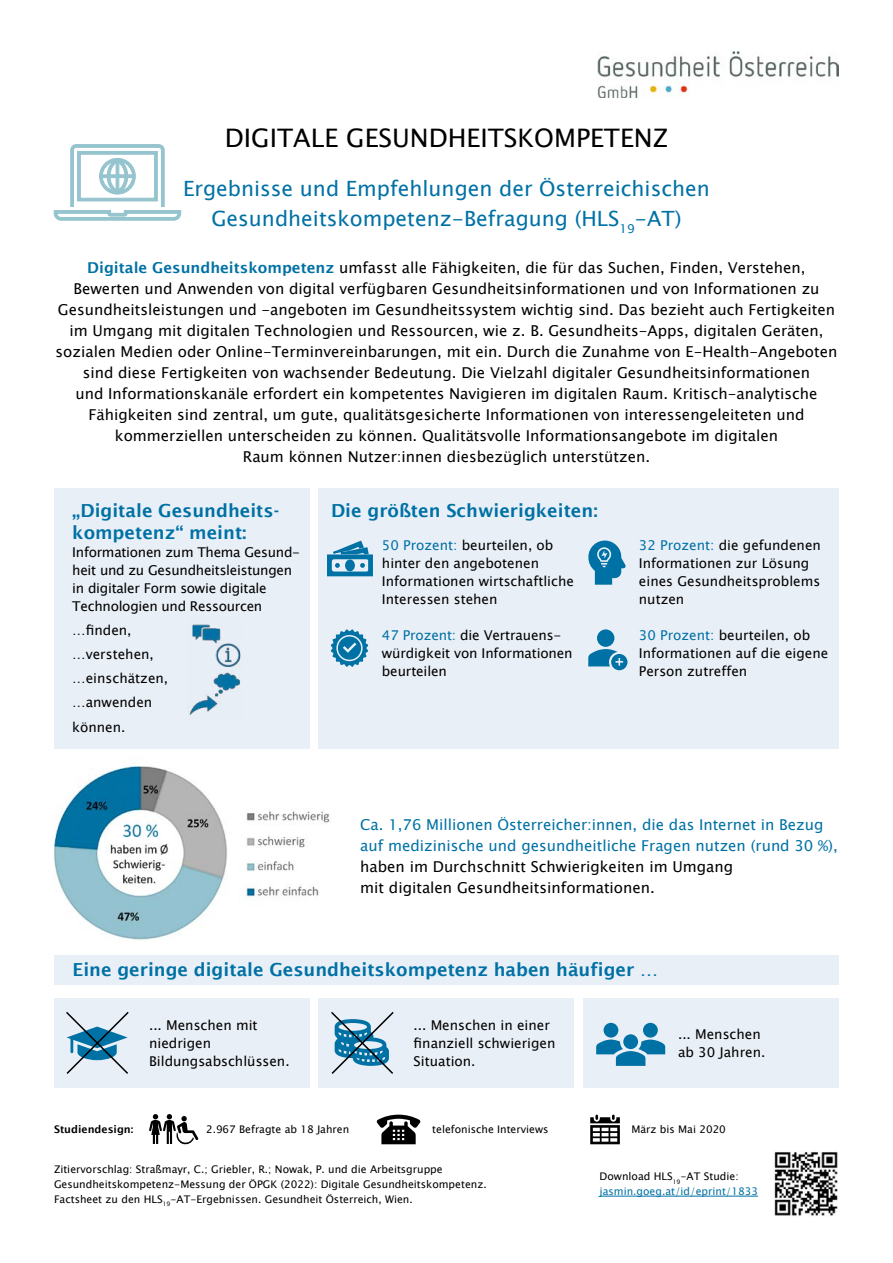
<style>
.page{position:relative;width:893px;height:1263px;background:#fff}
.page>*{position:absolute;margin:0;border:0;box-sizing:border-box;transform-origin:0 0}
.t1{font:25.5px "Lucida Sans Unicode";color:#000}
.t2{font:21px/30px "Lucida Sans Unicode";color:#0071a5;text-align:center}
.t3{font:600 18px/22.5px "Lucida Sans";color:#0071a5}
.t4{font:15px/21px "Lucida Sans Unicode";color:#000;text-align:center}
.t5{font:15px/21px "Lucida Sans Unicode";color:#0071a5}
.t6{font:13.5px/18px "Lucida Sans Unicode";color:#000}
.t7{font:13.5px/18px "Lucida Sans Unicode";letter-spacing:-.02em;color:#000}
.t8{font:10.5px/15px "Lucida Sans Unicode";color:#000}
.t9{font:10.5px "Lucida Sans Unicode";color:#0071a5}
.t10{font:600 10.5px "Lucida Sans";color:#000}
.s1{font-family:"Lucida Sans";font-weight:600;color:#0071a5}
.s2{color:#0071a5}
.s3{color:#000}
</style>
<div class="page">
<img style="left:53px;top:766px;width:277px;height:174px">
<div style="left:54px;top:488px;width:256px;height:260px;background:#e9eff7"></div>
<div style="left:318px;top:488px;width:521px;height:260px;background:#e9eff7"></div>
<div style="left:54px;top:955px;width:785px;height:29px;background:#e9eff7"></div>
<div style="left:54px;top:998px;width:256px;height:89px;background:#e9eff7"></div>
<div style="left:318px;top:998px;width:256px;height:89px;background:#e9eff7"></div>
<div style="left:583px;top:998px;width:256px;height:89px;background:#e9eff7"></div>
<hr style="left:600px;top:1196px;width:158px;height:1px;background:#0071a5">
<img style="left:189px;top:624px;width:52px;height:92px">
<svg style="left:327px;top:540px;width:46px;height:37px"></svg>
<img style="left:774px;top:1151px;width:64px;height:65px">
<svg style="left:149px;top:1114px;width:49px;height:31px"></svg>
<svg style="left:376px;top:1115px;width:45px;height:29px"></svg>
<svg style="left:590px;top:1115px;width:30px;height:29px"></svg>
<svg style="left:66px;top:1012px;width:63px;height:62px"></svg>
<svg style="left:331px;top:1012px;width:63px;height:62px"></svg>
<svg style="left:54px;top:144px;width:127px;height:77px"></svg>
<svg style="left:588px;top:540px;width:38px;height:45px"></svg>
<svg style="left:331px;top:629px;width:37px;height:38px"></svg>
<div style="left:597px;top:629px;width:17px;height:18px;background:#0071a5;border-radius:50%"></div>
<svg style="left:588px;top:649px;width:39px;height:21px"></svg>
<div style="left:604px;top:1023px;width:14px;height:14px;background:#0071a5;border-radius:50%"></div>
<div style="left:643px;top:1023px;width:15px;height:14px;background:#0071a5;border-radius:50%"></div>
<svg style="left:623px;top:1034px;width:15px;height:15px"></svg>
<svg style="left:596px;top:1039px;width:69px;height:27px"></svg>
<img style="left:598px;top:52px;width:241px;height:45px">
<h1 class="t1" style="left:225px;top:117px;width:445px">DIGITALE GESUNDHEITSKOMPETENZ</h1>
<h2 class="t2" style="left:183px;top:173px;width:528px">Ergebnisse und Empfehlungen der Österreichischen<br>Gesundheitskompetenz-Befragung (HLS<sub>19</sub>-AT)</h2>
<p class="t4" style="left:56px;top:257px;width:783px"><span class="s1">Digitale Gesundheitskompetenz</span> umfasst alle Fähigkeiten, die für das Suchen, Finden, Verstehen, Bewerten und Anwenden von digital verfügbaren Gesundheitsinformationen und von Informationen zu Gesundheitsleistungen und -angeboten im Gesundheitssystem wichtig sind. Das bezieht auch Fertigkeiten im Umgang mit digitalen Technologien und Ressourcen, wie z. B. Gesundheits-Apps, digitalen Geräten, sozialen Medien oder Online-Terminvereinbarungen, mit ein. Durch die Zunahme von E-Health-Angeboten sind diese Fertigkeiten von wachsender Bedeutung. Die Vielzahl digitaler Gesundheitsinformationen<br>und Informationskanäle erfordert ein kompetentes Navigieren im digitalen Raum. Kritisch-analytische Fähigkeiten sind zentral, um gute, qualitätsgesicherte Informationen von interessengeleiteten und kommerziellen unterscheiden zu können. Qualitätsvolle Informationsangebote im digitalen<br>Raum können Nutzer:innen diesbezüglich unterstützen.</p>
<h3 class="t3" style="left:72px;top:499px;width:208px">„Digitale Gesundheits&shy;kompetenz“ meint:</h3>
<p class="t7" style="left:72px;top:544px;width:229px">Informationen zum Thema Gesund&shy;heit und zu Gesundheitsleistungen in digitaler Form sowie digitale<br>Technologien und Ressourcen</p>
<p class="t6" style="left:72px;top:622px;width:61px">…finden,</p>
<p class="t6" style="left:72px;top:646px;width:83px">…verstehen,</p>
<p class="t6" style="left:72px;top:670px;width:97px">…einschätzen,</p>
<p class="t6" style="left:72px;top:694px;width:82px">…anwenden</p>
<p class="t6" style="left:72px;top:718px;width:55px">können.</p>
<h3 class="t3" style="left:331px;top:499px;width:268px">Die größten Schwierigkeiten:</h3>
<p class="t6" style="left:382px;top:537px;width:194px"><span class="s2">50 Prozent:</span> beurteilen, ob hinter den angebotenen<br>Informationen wirtschaftliche<br>Interessen stehen</p>
<p class="t6" style="left:639px;top:537px;width:184px"><span class="s2">32 Prozent:</span> die gefundenen<br>Informationen zur Lösung eines Gesundheitsproblems nutzen</p>
<p class="t6" style="left:382px;top:626px;width:192px"><span class="s2">47 Prozent:</span> die Vertrauens&shy;würdigkeit von Informationen beurteilen</p>
<p class="t6" style="left:639px;top:626px;width:191px"><span class="s2">30 Prozent:</span> beurteilen, ob<br>Informationen auf die eigene<br>Person zutreffen</p>
<p class="t5" style="left:360px;top:814px;width:479px">Ca. 1,76 Millionen Österreicher:innen, die das Internet in Bezug auf medizinische und gesundheitliche Fragen nutzen (rund 30 %), <span class="s3">haben im Durchschnitt Schwierigkeiten im Umgang<br>mit digitalen Gesundheitsinformationen.</span></p>
<h3 class="t3" style="left:73px;top:958px;width:587px">Eine geringe digitale Gesundheitskompetenz haben häufiger …</h3>
<p class="t6" style="left:149px;top:1016px;width:110px">... Menschen mit</p>
<p class="t6" style="left:149px;top:1034px;width:64px">niedrigen</p>
<p class="t6" style="left:149px;top:1052px;width:142px">Bildungsabschlüssen.</p>
<p class="t6" style="left:414px;top:1016px;width:138px">... Menschen in einer</p>
<p class="t6" style="left:414px;top:1034px;width:143px">finanziell schwierigen</p>
<p class="t6" style="left:414px;top:1052px;width:63px">Situation.</p>
<p class="t6" style="left:678px;top:1025px;width:89px">... Menschen ab 30 Jahren.</p>
<p class="t10" style="left:54px;top:1123px;width:81px">Studiendesign:</p>
<p class="t8" style="left:206px;top:1122px;width:145px">2.967 Befragte ab 18 Jahren</p>
<p class="t8" style="left:432px;top:1122px;width:118px">telefonische Interviews</p>
<p class="t8" style="left:631px;top:1122px;width:96px">März bis Mai 2020</p>
<p class="t8" style="left:600px;top:1169px;width:141px">Download HLS<sub>19</sub>-AT Studie:</p>
<p class="t9" style="left:600px;top:1183px;width:160px">jasmin.goeg.at/id/eprint/1833</p>
<p class="t8" style="left:54px;top:1161px;width:434px">Zitiervorschlag: Straßmayr, C.; Griebler, R.; Nowak, P. und die Arbeitsgruppe<br>Gesundheitskompetenz-Messung der ÖPGK (2022): Digitale Gesundheitskompetenz.<br>Factsheet zu den HLS<sub>19</sub>-AT-Ergebnissen. Gesundheit Österreich, Wien.</p>
</div>
